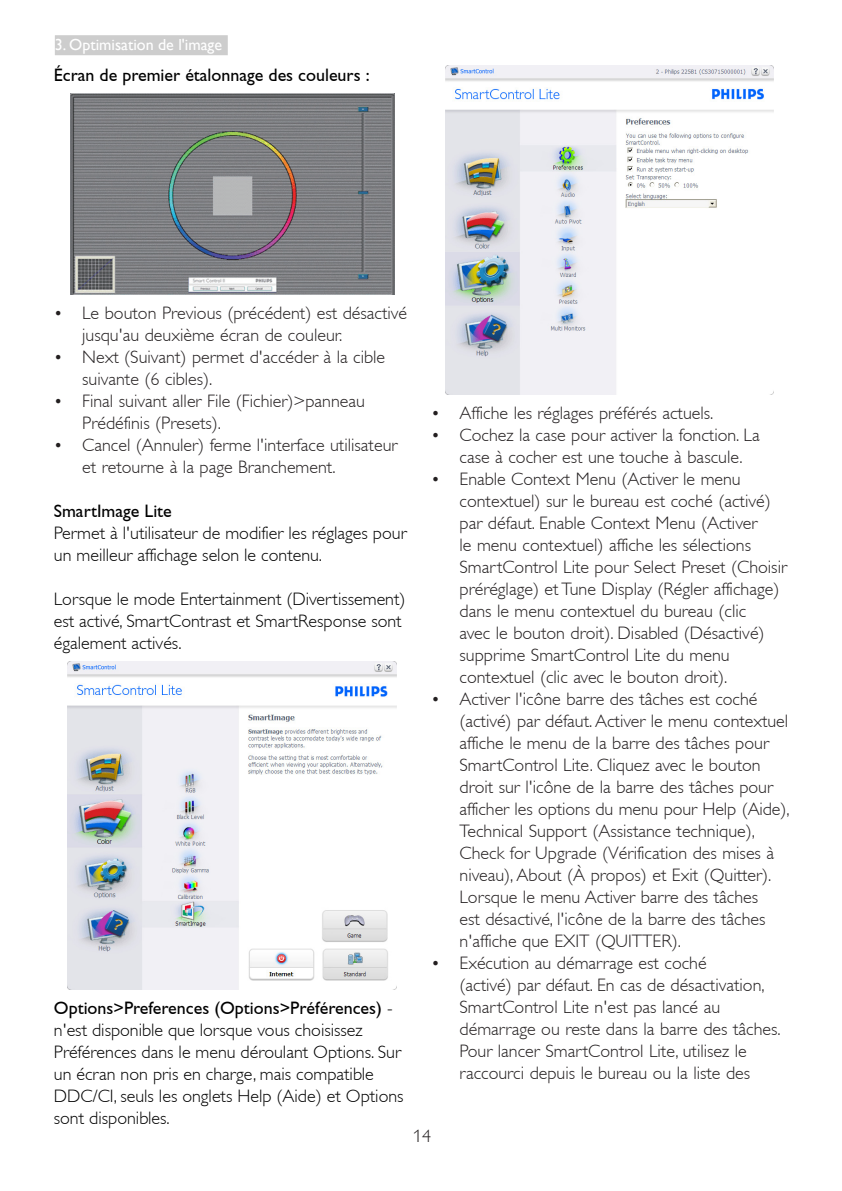
<style>
.page{position:relative;width:842px;height:1191px;background:#fff}
.page>*{position:absolute;margin:0;border:0;box-sizing:border-box;transform-origin:0 0}
.Bullet{font:300 18px/22px "Gill Alt One";color:#231f20}
.t1{font:300 18px/22px "Gill Alt One";color:#000}
.t2{font:18px "Gill Alt One";color:#000}
.t3{font:16px "Gill Sans Alt One WGL";color:#fff}
.s1{font-weight:400}
</style>
<div class="page">
<div style="left:55px;top:35px;width:173px;height:20px;background:#cdcdcd"></div>
<img style="left:445px;top:66px;width:329px;height:328px">
<img style="left:70px;top:93px;width:325px;height:201px">
<img style="left:68px;top:661px;width:328px;height:329px">
<p class="t3" style="left:55px;top:33px;width:169px">3. Optimisation de l'image</p>
<p class="t2" style="left:54px;top:65px;width:317px">Écran de premier étalonnage des couleurs :</p>
<p class="Bullet" style="left:82px;top:301px;width:327px;text-indent:-28px">• Le bouton Previous (précédent) est désactivé jusqu'au deuxième écran de couleur.</p>
<p class="Bullet" style="left:82px;top:345px;width:304px;text-indent:-28px">• Next (Suivant) permet d'accéder à la cible suivante (6 cibles).</p>
<p class="Bullet" style="left:82px;top:389px;width:284px;text-indent:-28px">• Final suivant aller File (Fichier)&gt;panneau<br>Prédéfinis (Presets).</p>
<p class="Bullet" style="left:82px;top:433px;width:317px;text-indent:-28px">• Cancel (Annuler) ferme l'interface utilisateur et retourne à la page Branchement.</p>
<p class="t2" style="left:54px;top:500px;width:120px">SmartImage Lite</p>
<p class="t1" style="left:54px;top:521px;width:354px">Permet à l'utilisateur de modifier les réglages pour un meilleur affichage selon le contenu.</p>
<p class="t1" style="left:54px;top:587px;width:353px">Lorsque le mode Entertainment (Divertissement) est activé, SmartContrast et SmartResponse sont également activés.</p>
<p class="Bullet" style="left:431px;top:401px;width:284px">• Affiche les réglages préférés actuels.</p>
<p class="Bullet" style="left:459px;top:423px;width:302px;text-indent:-28px">• Cochez la case pour activer la fonction. La case à cocher est une touche à bascule.</p>
<p class="Bullet" style="left:459px;top:467px;width:329px;text-indent:-28px">• Enable Context Menu (Activer le menu contextuel) sur le bureau est coché (activé) par défaut. Enable Context Menu (Activer<br>le menu contextuel) affiche les sélections SmartControl Lite pour Select Preset (Choisir préréglage) et Tune Display (Régler affichage) dans le menu contextuel du bureau (clic<br>avec le bouton droit). Disabled (Désactivé) supprime SmartControl Lite du menu contextuel (clic avec le bouton droit).</p>
<p class="Bullet" style="left:459px;top:687px;width:332px;text-indent:-28px">• Activer l'icône barre des tâches est coché (activé) par défaut. Activer le menu contextuel affiche le menu de la barre des tâches pour SmartControl Lite. Cliquez avec le bouton droit sur l'icône de la barre des tâches pour afficher les options du menu pour Help (Aide), Technical Support (Assistance technique), Check for Upgrade (Vérification des mises à niveau), About (À propos) et Exit (Quitter).<br>Lorsque le menu Activer barre des tâches<br>est désactivé, l'icône de la barre des tâches n'affiche que EXIT (QUITTER).</p>
<p class="Bullet" style="left:459px;top:951px;width:323px;text-indent:-28px">• Exécution au démarrage est coché<br>(activé) par défaut. En cas de désactivation, SmartControl Lite n'est pas lancé au démarrage ou reste dans la barre des tâches.<br>Pour lancer SmartControl Lite, utilisez le raccourci depuis le bureau ou la liste des</p>
<p class="t1" style="left:54px;top:997px;width:351px"><span class="s1">Options&gt;Preferences (Options&gt;Préférences)</span> - n'est disponible que lorsque vous choisissez Préférences dans le menu déroulant Options. Sur un écran non pris en charge, mais compatible DDC/CI, seuls les onglets Help (Aide) et Options sont disponibles.</p>
<p class="Bullet" style="left:413px;top:1125px;width:19px">14</p>
</div>
